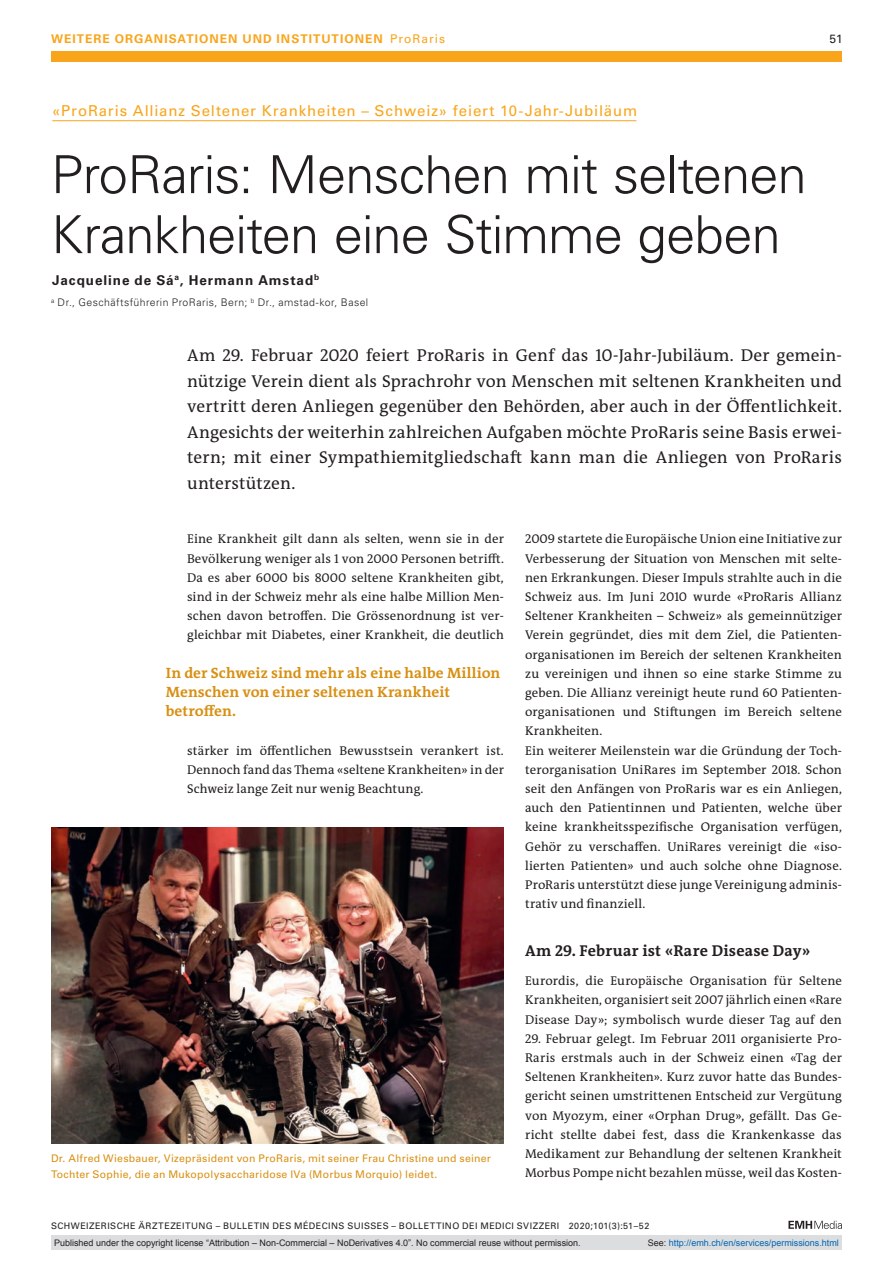
<style>
.page{position:relative;width:893px;height:1263px;background:#fff}
.page>*{position:absolute;margin:0;border:0;box-sizing:border-box;transform-origin:0 0}
.t1{font:300 52.5px/60px "Univers LT Std";letter-spacing:-.02em;color:#231f20}
.t2{font:17.25px/25.5px "The Antiqua B W5 Plain";letter-spacing:.015em;color:#231f20;text-align:justify}
.t3{font:700 15.75px "The Antiqua B W7";letter-spacing:.015em;color:#231f20}
.t4{font:700 15px/19.2px "The Antiqua B W7";letter-spacing:.01em;color:#d89013}
.t5{font:15px "Univers LT Std";letter-spacing:.055em;color:#f9a51b}
.t6{font:700 13.5px "Univers LT Std";letter-spacing:.065em;color:#231f20}
.t7{font:12.75px/19.2px "The Antiqua B W5 Plain";letter-spacing:.01em;color:#231f20;text-align:justify}
.t8{font:700 12px "Univers LT Std";letter-spacing:.085em;color:#f9a51b}
.t9{font:12px "Univers LT Std";color:#231f20}
.t10{font:10.5px/15.8px "Univers LT Std";letter-spacing:.02em;color:#d89013}
.t11{font:300 10.5px "Univers LT Std";letter-spacing:.04em;color:#231f20}
.t12{font:9px "Arial";color:#231f20}
.t13{font:9px "Univers LT Std";letter-spacing:.05em;color:#231f20}
.t14{font:9px "Arial";color:#0166b3}
.s1{font-weight:400}
.s2{color:#231f20}
</style>
<div class="page">
<svg style="left:788px;top:1221px;width:54px;height:8px"></svg>
<div style="left:51px;top:51px;width:791px;height:11px;background:#f9a51b"></div>
<hr style="left:52px;top:120px;width:584px;height:1px;background:#f9a51b">
<img style="left:51px;top:827px;width:453px;height:317px">
<div style="left:51px;top:1235px;width:791px;height:15px;background:#dcdddf"></div>
<p class="t8" style="left:51px;top:31px;width:395px">WEITERE ORGANISATIONEN UND INSTITUTIONEN <span class="s1">ProRaris</span></p>
<p class="t9" style="left:829px;top:31px;width:15px">51</p>
<p class="t5" style="left:52px;top:102px;width:586px">«ProRaris Allianz Seltener Krankheiten – Schweiz» feiert 10-Jahr-Jubiläum</p>
<h1 class="t1" style="left:51px;top:145px;width:757px">ProRaris: Menschen mit seltenen<br>Krankheiten eine Stimme geben</h1>
<p class="t6" style="left:52px;top:272px;width:269px">Jacqueline de Sá<sup>a</sup>, Hermann Amstad<sup>b</sup></p>
<p class="t11" style="left:51px;top:296px;width:319px"><sup>a</sup> Dr., Geschäftsführerin ProRaris, Bern; <sup>b</sup> Dr., amstad-kor, Basel</p>
<p class="t2" style="left:187px;top:343px;width:656px">Am 29. Februar 2020 feiert ProRaris in Genf das 10-Jahr-Jubiläum. Der gemein&shy;nützige Verein dient als Sprachrohr von Menschen mit seltenen Krankheiten und vertritt deren Anliegen gegenüber den Behörden, aber auch in der Öffentlichkeit.<br>Angesichts der weiterhin zahlreichen Aufgaben möchte ProRaris seine Basis erwei&shy;tern; mit einer Sympathiemitgliedschaft kann man die Anliegen von ProRaris unterstützen.</p>
<p class="t7" style="left:187px;top:530px;width:318px">Eine Krankheit gilt dann als selten, wenn sie in der Bevölkerung weniger als 1 von 2000 Personen betrifft.<br>Da es aber 6000 bis 8000 seltene Krankheiten gibt, sind in der Schweiz mehr als eine halbe Million Men&shy;schen davon betroffen. Die Grössenordnung ist ver&shy;gleichbar mit Diabetes, einer Krankheit, die deutlich</p>
<p class="t4" style="left:166px;top:663px;width:336px">In der Schweiz sind mehr als eine halbe Million<br>Menschen von einer seltenen Krankheit betroffen.</p>
<p class="t7" style="left:187px;top:741px;width:318px">stärker im öffentlichen Bewusstsein verankert ist.<br>Dennoch fand das Thema «seltene Krankheiten» in der Schweiz lange Zeit nur wenig Beachtung.</p>
<p class="t10" style="left:51px;top:1150px;width:441px">Dr. Alfred Wiesbauer, Vizepräsident von ProRaris, mit seiner Frau Christine und seiner<br>Tochter Sophie, die an Mukopolysaccharidose IVa (Morbus Morquio) leidet.</p>
<p class="t7" style="left:525px;top:530px;width:318px;text-align:left">2009 startete die Europäische Union eine Initiative zur Verbesserung der Situation von Menschen mit selte&shy;nen Erkrankungen. Dieser Impuls strahlte auch in die Schweiz aus. Im Juni 2010 wurde «ProRaris Allianz Seltener Krankheiten – Schweiz» als gemeinnütziger Verein gegründet, dies mit dem Ziel, die Patienten&shy;organisationen im Bereich der seltenen Krankheiten zu vereinigen und ihnen so eine starke Stimme zu geben. Die Allianz vereinigt heute rund 60 Patienten&shy;organisationen und Stiftungen im Bereich seltene Krankheiten.<br>Ein weiterer Meilenstein war die Gründung der Toch&shy;terorganisation UniRares im September 2018. Schon seit den Anfängen von ProRaris war es ein Anliegen, auch den Patientinnen und Patienten, welche über keine krankheitsspezifische Organisation verfügen, Gehör zu verschaffen. UniRares vereinigt die «iso&shy;lierten Patienten» und auch solche ohne Diagnose.<br>ProRaris unterstützt diese junge Vereinigung adminis&shy;trativ und finanziell.</p>
<p class="t3" style="left:525px;top:941px;width:287px">Am 29. Februar ist «Rare Disease Day»</p>
<p class="t7" style="left:525px;top:971px;width:318px">Eurordis, die Europäische Organisation für Seltene Krankheiten, organisiert seit 2007 jährlich einen «Rare Disease Day»; symbolisch wurde dieser Tag auf den</p>
<p class="t7" style="left:525px;top:1029px;width:318px">29. Februar gelegt. Im Februar 2011 organisierte Pro-Raris erstmals auch in der Schweiz einen «Tag der Seltenen Krankheiten». Kurz zuvor hatte das Bundes&shy;gericht seinen umstrittenen Entscheid zur Vergütung von Myozym, einer «Orphan Drug», gefällt. Das Ge&shy;richt stellte dabei fest, dass die Krankenkasse das Medikament zur Behandlung der seltenen Krankheit Morbus Pompe nicht bezahlen müsse, weil das Kosten-</p>
<p class="t13" style="left:51px;top:1220px;width:600px">SCHWEIZERISCHE ÄRZTEZEITUNG – BULLETIN DES MÉDECINS SUISSES – BOLLETTINO DEI MEDICI SVIZZERI 2020;101(3):51–52</p>
<p class="t12" style="left:54px;top:1237px;width:528px">Published under the copyright license “Attribution – Non-Commercial – NoDerivatives 4.0”. No commercial reuse without permission.</p>
<p class="t14" style="left:648px;top:1237px;width:193px"><span class="s2">See:</span> http://emh.ch/en/services/permissions.html</p>
</div>
